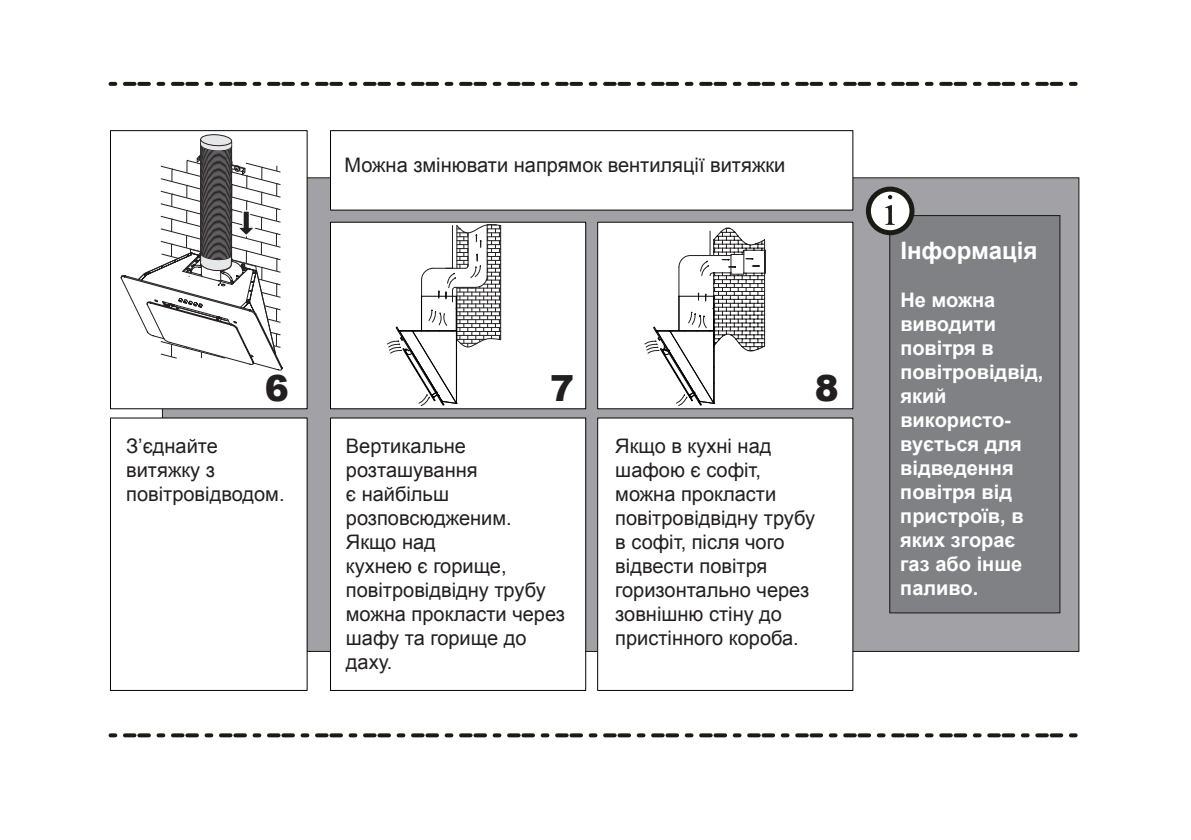
<style>
.page{position:relative;width:1191px;height:840px;background:#fff}
.page>*{position:absolute;margin:0;border:0;box-sizing:border-box;transform-origin:0 0}
.t1{font:900 36px "Arial";color:#231f20}
.t2{font:700 24px "Arial";color:#fff}
.t3{font:20px/24px "Arial";color:#231f20}
.t4{font:700 20px/24px "Arial";color:#fff}
</style>
<div class="page">
<div style="left:162px;top:178px;width:917px;height:473px;background:#a2a1a5"></div>
<div style="left:889px;top:215px;width:171px;height:397px;background:#7f8184"></div>
<div style="left:889px;top:215px;width:171px;height:398px;border:1px solid #1c1a15"></div>
<svg style="left:868px;top:189px;width:44px;height:43px"></svg>
<div style="left:866px;top:186px;width:48px;height:49px;border:5px solid #1c1a15;border-radius:50%"></div>
<svg style="left:885px;top:205px;width:9px;height:20px"></svg>
<svg style="left:888px;top:195px;width:4px;height:4px"></svg>
<div style="left:110px;top:131px;width:197px;height:277px;background:#fff"></div>
<div style="left:110px;top:130px;width:198px;height:279px;border:1px solid #030303"></div>
<div style="left:110px;top:418px;width:197px;height:272px;background:#fff"></div>
<div style="left:110px;top:417px;width:198px;height:273px;border:1px solid #030303"></div>
<svg style="left:110px;top:82px;width:968px;height:4px"></svg>
<svg style="left:110px;top:733px;width:968px;height:4px"></svg>
<div style="left:330px;top:130px;width:523px;height:80px;background:#fff;border:1px solid #030303"></div>
<div style="left:330px;top:221px;width:256px;height:188px;background:#fff;border:1px solid #030303"></div>
<div style="left:330px;top:417px;width:256px;height:273px;background:#fff;border:1px solid #030303"></div>
<div style="left:597px;top:418px;width:256px;height:272px;background:#fff"></div>
<div style="left:597px;top:222px;width:256px;height:186px;background:#fff"></div>
<svg style="left:120px;top:140px;width:163px;height:231px"></svg>
<div style="left:200px;top:134px;width:32px;height:12px;background:#e6e7e9;border-radius:50%"></div>
<div style="left:200px;top:134px;width:32px;height:12px;border:1px solid #231f20;border-radius:50%"></div>
<svg style="left:387px;top:221px;width:379px;height:185px"></svg>
<p class="t3" style="left:344px;top:153px;width:442px">Можна змінювати напрямок вентиляції витяжки</p>
<h1 class="t1" style="left:265px;top:361px;width:26px">6</h1>
<h1 class="t1" style="left:550px;top:361px;width:26px">7</h1>
<h1 class="t1" style="left:815px;top:361px;width:26px">8</h1>
<p class="t3" style="left:126px;top:434px;width:160px">З’єднайте витяжку з повітровідводом.</p>
<p class="t3" style="left:346px;top:434px;width:220px">Вертикальне розташування<br>є найбільш розповсюдженим.<br>Якщо над<br>кухнею є горище, повітровідвідну трубу можна прокласти через шафу та горище до даху.</p>
<p class="t3" style="left:615px;top:434px;width:201px">Якщо в кухні над шафою є софіт, можна прокласти повітровідвідну трубу в софіт, після чого відвести повітря горизонтально через зовнішню стіну до пристінного короба.</p>
<p class="t2" style="left:900px;top:234px;width:139px">Інформація</p>
<p class="t4" style="left:900px;top:288px;width:145px">Не можна виводити повітря в повітровідвід, який використо&shy;вується для відведення повітря від пристроїв, в яких згорає газ або інше паливо.</p>
</div>
